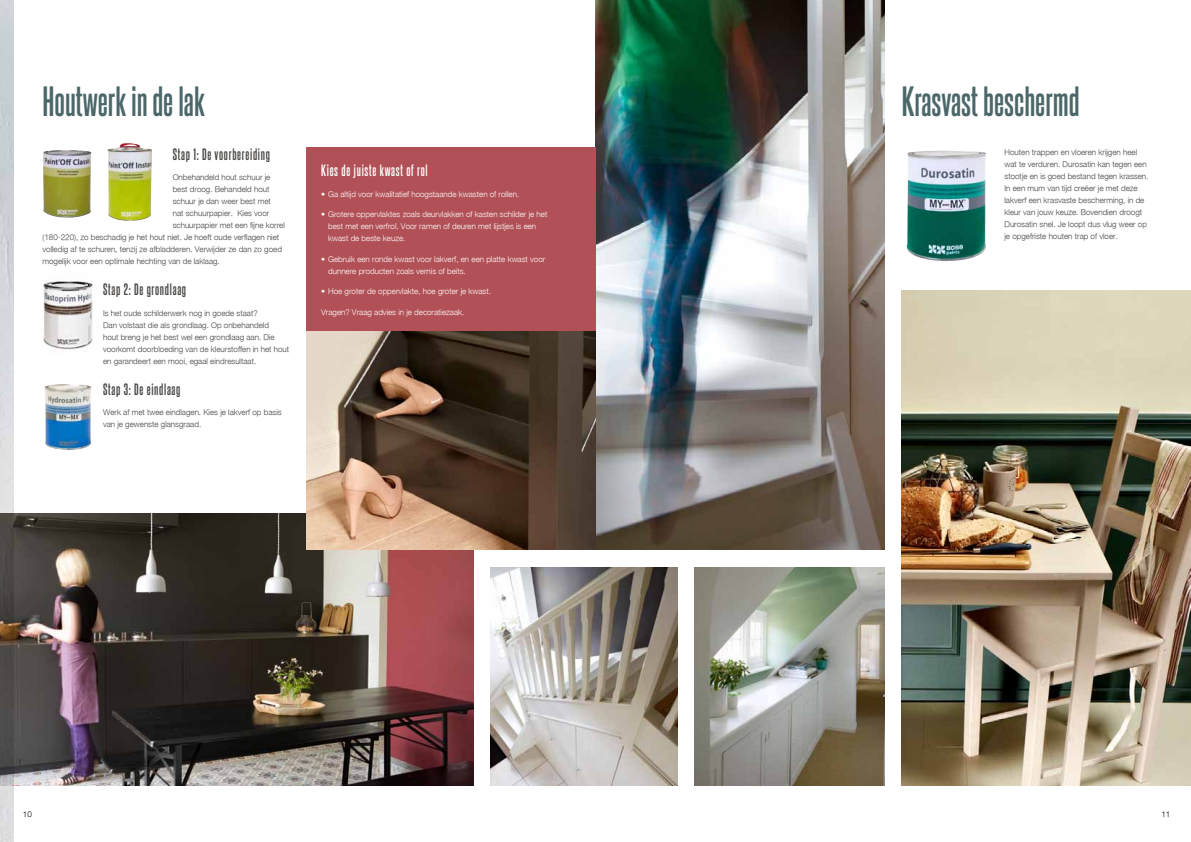
<style>
.page{position:relative;width:1191px;height:842px;background:#fff}
.page>*{position:absolute;margin:0;border:0;box-sizing:border-box;transform-origin:0 0}
.t1{font:700 36px "Steelfish Rg";color:#4b6769}
.t2{font:700 14px "Steelfish Rg";letter-spacing:.05em;color:#474543}
.t3{font:700 14px "Steelfish Rg";letter-spacing:.05em;color:#fff}
.t4{font:300 8px/12px "Helvetica Neue";color:#474543}
.t5{font:300 8px/12px "Helvetica Neue";color:#fff}
.t6{font:300 8px "Helvetica Neue";color:#000}
</style>
<div class="page">
<img style="left:0;top:0;width:13px;height:842px">
<img style="left:906px;top:151px;width:80px;height:110px">
<img style="left:490px;top:567px;width:187px;height:218px">
<img style="left:901px;top:290px;width:290px;height:495px">
<img style="left:595px;top:0;width:289px;height:550px">
<img style="left:0;top:513px;width:473px;height:272px">
<div style="left:306px;top:147px;width:289px;height:184px;background:#b15056"></div>
<img style="left:694px;top:567px;width:190px;height:218px">
<img style="left:42px;top:281px;width:51px;height:69px">
<img style="left:45px;top:384px;width:46px;height:66px">
<img style="left:43px;top:150px;width:49px;height:68px">
<img style="left:107px;top:143px;width:45px;height:78px">
<img style="left:306px;top:331px;width:289px;height:218px">
<h1 class="t1" style="left:43px;top:79px;width:164px">Houtwerk in de lak</h1>
<h2 class="t2" style="left:173px;top:145px;width:99px">Stap 1: De voorbereiding</h2>
<p class="t4" style="left:173px;top:171px;width:99px">Onbehandeld hout schuur je</p>
<p class="t4" style="left:173px;top:183px;width:98px">best droog. Behandeld hout</p>
<p class="t4" style="left:173px;top:195px;width:100px">schuur je dan weer best met</p>
<p class="t4" style="left:173px;top:207px;width:98px">nat schuurpapier. Kies voor</p>
<p class="t4" style="left:173px;top:219px;width:114px">schuurpapier met een fijne korrel</p>
<p class="t4" style="left:43px;top:231px;width:238px">(180-220), zo beschadig je het hout niet. Je hoeft oude verflagen niet</p>
<p class="t4" style="left:43px;top:243px;width:241px">volledig af te schuren, tenzij ze afbladderen. Verwijder ze dan zo goed</p>
<p class="t4" style="left:43px;top:255px;width:179px">mogelijk voor een optimale hechting van de laklaag.</p>
<h2 class="t2" style="left:103px;top:281px;width:85px">Stap 2: De grondlaag</h2>
<p class="t4" style="left:103px;top:307px;width:188px">Is het oude schilderwerk nog in goede staat?<br>Dan volstaat die als grondlaag. Op onbehandeld<br>hout breng je het best wel een grondlaag aan. Die voorkomt doorbloeding van de kleurstoffen in het hout en garandeert een mooi, egaal eindresultaat.</p>
<h2 class="t2" style="left:103px;top:380px;width:79px">Stap 3: De eindlaag</h2>
<p class="t4" style="left:103px;top:406px;width:180px">Werk af met twee eindlagen. Kies je lakverf op basis van je gewenste glansgraad.</p>
<h2 class="t3" style="left:321px;top:162px;width:108px">Kies de juiste kwast of rol</h2>
<p class="t5" style="left:321px;top:188px;width:200px">• Ga altijd voor kwalitatief hoogstaande kwasten of rollen.</p>
<p class="t5" style="left:328px;top:208px;width:221px;text-indent:-7px">• Grotere oppervlaktes zoals deurvlakken of kasten schilder je het best met een verfrol. Voor ramen of deuren met lijstjes is een kwast de beste keuze.</p>
<p class="t5" style="left:328px;top:253px;width:219px;text-indent:-7px">• Gebruik een ronde kwast voor lakverf, en een platte kwast voor dunnere producten zoals vernis of beits.</p>
<p class="t5" style="left:321px;top:285px;width:171px">• Hoe groter de oppervlakte, hoe groter je kwast.</p>
<p class="t5" style="left:321px;top:306px;width:145px">Vragen? Vraag advies in je decoratiezaak.</p>
<h1 class="t1" style="left:901px;top:79px;width:179px">Krasvast beschermd</h1>
<p class="t4" style="left:1004px;top:146px;width:145px">Houten trappen en vloeren krijgen heel wat te verduren. Durosatin kan tegen een stootje en is goed bestand tegen krassen.<br>In een mum van tijd creëer je met deze lakverf een krasvaste bescherming, in de kleur van jouw keuze. Bovendien droogt Durosatin snel. Je loopt dus vlug weer op je opgefriste houten trap of vloer.</p>
<p class="t6" style="left:23px;top:809px;width:10px">10</p>
<p class="t6" style="left:1161px;top:809px;width:10px">11</p>
</div>
